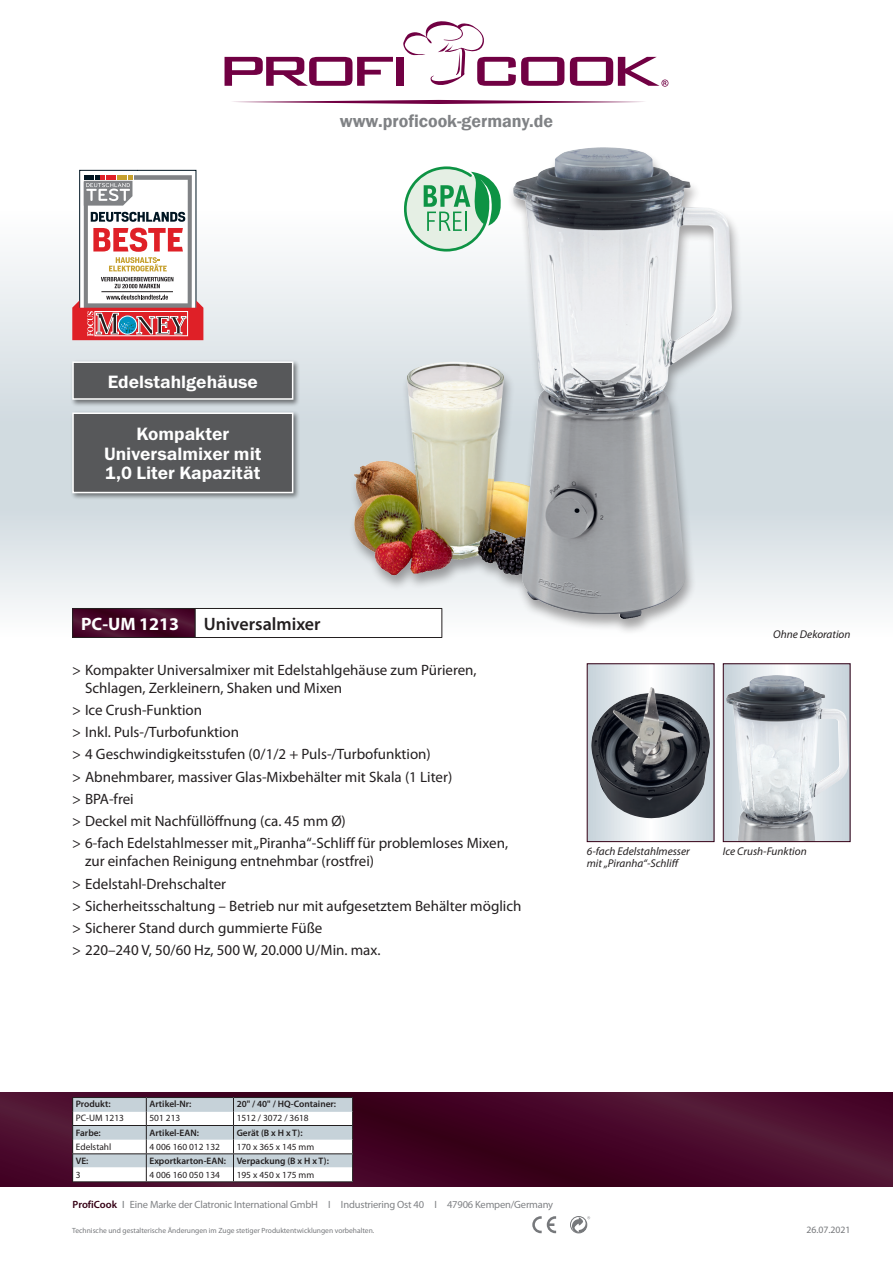
<style>
.page{position:relative;width:893px;height:1263px;background:#fff}
.page>*{position:absolute;margin:0;border:0;box-sizing:border-box;transform-origin:0 0}
.t1{font:18px/19.5px "Franklin Gothic Demi ITC";color:#fff;text-align:center}
.t2{font:600 18px "Franklin Gothic";color:#808285}
.t3{font:600 18px "Myriad Pro";color:#231f20}
.t4{font:700 18px "Myriad Pro";color:#fff}
.t5{font:15px/22.2px "Myriad Pro";color:#231f20}
.t6{font:italic 11.25px "Myriad Pro";color:#231f20}
.t7{font:10.5px "Myriad Pro";letter-spacing:-.015em;color:#808285}
.t8{font:9.75px "Myriad Pro";color:#76787b}
.t9{font:600 9.3px "Myriad Pro";color:#231f20}
.t10{font:9.3px "Myriad Pro";color:#231f20}
.t11{font:7.5px "Myriad Pro";color:#76787b}
.s1{font-weight:600;color:#350015}
.s2{color:#76787b}
</style>
<div class="page">
<svg style="left:233px;top:100px;width:411px;height:4px"></svg>
<svg style="left:225px;top:57px;width:168px;height:29px"></svg>
<div style="left:396px;top:57px;width:8px;height:29px;background:#710043"></div>
<svg style="left:570px;top:57px;width:98px;height:30px"></svg>
<svg style="left:403px;top:21px;width:161px;height:65px"></svg>
<svg style="left:0;top:256px;width:893px;height:382px"></svg>
<svg style="left:0;top:1093px;width:893px;height:93px;background:#460828"></svg>
<svg style="left:532px;top:1216px;width:24px;height:17px"></svg>
<div style="left:570px;top:1216px;width:17px;height:17px;border:1px solid #76787b;border-radius:50%"></div>
<svg style="left:572px;top:1216px;width:18px;height:17px"></svg>
<svg style="left:725px;top:665px;width:123px;height:175px"></svg>
<img style="left:726px;top:675px;width:122px;height:165px">
<div style="left:723px;top:663px;width:127px;height:179px;border:1px solid #350015"></div>
<svg style="left:589px;top:665px;width:123px;height:175px"></svg>
<img style="left:591px;top:687px;width:119px;height:131px">
<div style="left:587px;top:663px;width:127px;height:179px;border:1px solid #350015"></div>
<svg style="left:72px;top:170px;width:131px;height:170px"></svg>
<svg style="left:73px;top:609px;width:122px;height:28px;background:#450827"></svg>
<hr style="left:72px;top:608px;width:124px;height:1px;background:#231f20">
<svg style="left:72px;top:609px;width:1px;height:28px"></svg>
<hr style="left:72px;top:637px;width:124px;height:1px;background:#231f20">
<div style="left:349px;top:361px;width:234px;height:230px;background:#231f20;opacity:.4"></div>
<img style="left:351px;top:359px;width:156px;height:221px">
<div style="left:507px;top:146px;width:237px;height:490px;background:#231f20;opacity:.4"></div>
<img style="left:513px;top:147px;width:219px;height:472px">
<div style="left:70px;top:359px;width:231px;height:48px;background:#010101;opacity:.5"></div>
<div style="left:73px;top:362px;width:220px;height:37px;background:#57585a"></div>
<div style="left:72px;top:361px;width:221px;height:39px;border:2px solid #fff"></div>
<div style="left:70px;top:410px;width:231px;height:90px;background:#010101;opacity:.5"></div>
<div style="left:73px;top:413px;width:220px;height:79px;background:#57585a"></div>
<div style="left:72px;top:412px;width:221px;height:81px;border:2px solid #fff"></div>
<div style="left:195px;top:608px;width:247px;height:29px;background:#fff"></div>
<svg style="left:195px;top:609px;width:1px;height:28px"></svg>
<hr style="left:195px;top:608px;width:247px;height:1px;background:#231f20">
<svg style="left:441px;top:609px;width:1px;height:28px"></svg>
<hr style="left:195px;top:637px;width:247px;height:1px;background:#231f20">
<svg style="left:404px;top:166px;width:97px;height:86px"></svg>
<hr style="left:72px;top:1181px;width:74px;height:1px;background:#231f20">
<hr style="left:146px;top:1181px;width:87px;height:1px;background:#231f20">
<hr style="left:233px;top:1181px;width:120px;height:1px;background:#231f20">
<hr style="left:72px;top:1097px;width:74px;height:1px;background:#231f20">
<hr style="left:146px;top:1097px;width:87px;height:1px;background:#231f20">
<hr style="left:233px;top:1097px;width:120px;height:1px;background:#231f20">
<svg style="left:72px;top:1098px;width:281px;height:83px"></svg>
<hr style="left:72px;top:1125px;width:74px;height:1px;background:#231f20">
<hr style="left:146px;top:1125px;width:87px;height:1px;background:#231f20">
<hr style="left:233px;top:1125px;width:120px;height:1px;background:#231f20">
<hr style="left:72px;top:1153px;width:74px;height:1px;background:#231f20">
<hr style="left:233px;top:1153px;width:120px;height:1px;background:#231f20">
<p class="t2" style="left:340px;top:110px;width:215px">www.proficook-germany.de</p>
<p class="t1" style="left:108px;top:372px;width:152px">Edelstahlgehäuse</p>
<p class="t1" style="left:104px;top:425px;width:159px">Kompakter<br>Universalmixer mit<br>1,0 Liter Kapazität</p>
<p class="t4" style="left:81px;top:612px;width:100px">PC-UM 1213</p>
<p class="t3" style="left:204px;top:612px;width:118px">Universalmixer</p>
<p class="t5" style="left:85px;top:660px;width:393px;line-height:18px;text-indent:-13px">&gt; Kompakter Universalmixer mit Edelstahlgehäuse zum Pürieren,<br>Schlagen, Zerkleinern, Shaken und Mixen</p>
<p class="t5" style="left:72px;top:698px;width:437px">&gt; Ice Crush-Funktion<br>&gt; Inkl. Puls-/Turbofunktion<br>&gt; 4 Geschwindigkeitsstufen (0/1/2 + Puls-/Turbofunktion)<br>&gt; Abnehmbarer, massiver Glas-Mixbehälter mit Skala (1 Liter)<br>&gt; BPA-frei<br>&gt; Deckel mit Nachfüllöffnung (ca. 45 mm Ø)<br>&gt; 6-fach Edelstahlmesser mit „Piranha“-Schliff für problemloses Mixen,</p>
<p class="t5" style="left:72px;top:850px;width:451px;text-indent:13px">zur einfachen Reinigung entnehmbar (rostfrei)<br>&gt; Edelstahl-Drehschalter<br>&gt; Sicherheitsschaltung – Betrieb nur mit aufgesetztem Behälter möglich &gt; Sicherer Stand durch gummierte Füße<br>&gt; 220–240 V, 50/60 Hz, 500 W, 20.000 U/Min. max.</p>
<p class="t6" style="left:773px;top:627px;width:79px">Ohne Dekoration</p>
<p class="t6" style="left:587px;top:844px;width:105px">6-fach Edelstahlmesser</p>
<p class="t6" style="left:723px;top:844px;width:85px">Ice Crush-Funktion</p>
<p class="t6" style="left:587px;top:857px;width:94px">mit „Piranha“-Schliff</p>
<p class="t9" style="left:76px;top:1098px;width:36px">Produkt:</p>
<p class="t9" style="left:150px;top:1098px;width:44px">Artikel-Nr:</p>
<p class="t9" style="left:237px;top:1098px;width:101px">20" / 40" / HQ-Container:</p>
<p class="t10" style="left:76px;top:1112px;width:50px">PC-UM 1213</p>
<p class="t10" style="left:150px;top:1112px;width:32px">501 213</p>
<p class="t10" style="left:237px;top:1112px;width:74px">1512 / 3072 / 3618</p>
<p class="t9" style="left:76px;top:1126px;width:27px">Farbe:</p>
<p class="t9" style="left:150px;top:1126px;width:51px">Artikel-EAN:</p>
<p class="t9" style="left:237px;top:1126px;width:67px">Gerät (B x H x T):</p>
<p class="t10" style="left:76px;top:1141px;width:37px">Edelstahl</p>
<p class="t10" style="left:150px;top:1141px;width:72px">4 006 160 012 132</p>
<p class="t10" style="left:237px;top:1141px;width:79px">170 x 365 x 145 mm</p>
<p class="t9" style="left:76px;top:1155px;width:14px">VE:</p>
<p class="t9" style="left:150px;top:1155px;width:181px">Exportkarton-EAN: Verpackung (B x H x T):</p>
<p class="t10" style="left:76px;top:1169px;width:6px">3</p>
<p class="t10" style="left:150px;top:1169px;width:72px">4 006 160 050 134</p>
<p class="t10" style="left:237px;top:1169px;width:79px">195 x 450 x 175 mm</p>
<p class="t7" style="left:73px;top:1198px;width:482px"><span class="s1">ProfiCook</span> <span class="s2">I</span> Eine Marke der Clatronic International GmbH I Industriering Ost 40 I 47906 Kempen/Germany</p>
<p class="t11" style="left:72px;top:1226px;width:304px">Technische und gestalterische Änderungen im Zuge stetiger Produktentwicklungen vorbehalten.</p>
<p class="t8" style="left:806px;top:1224px;width:46px">26.07.2021</p>
</div>
